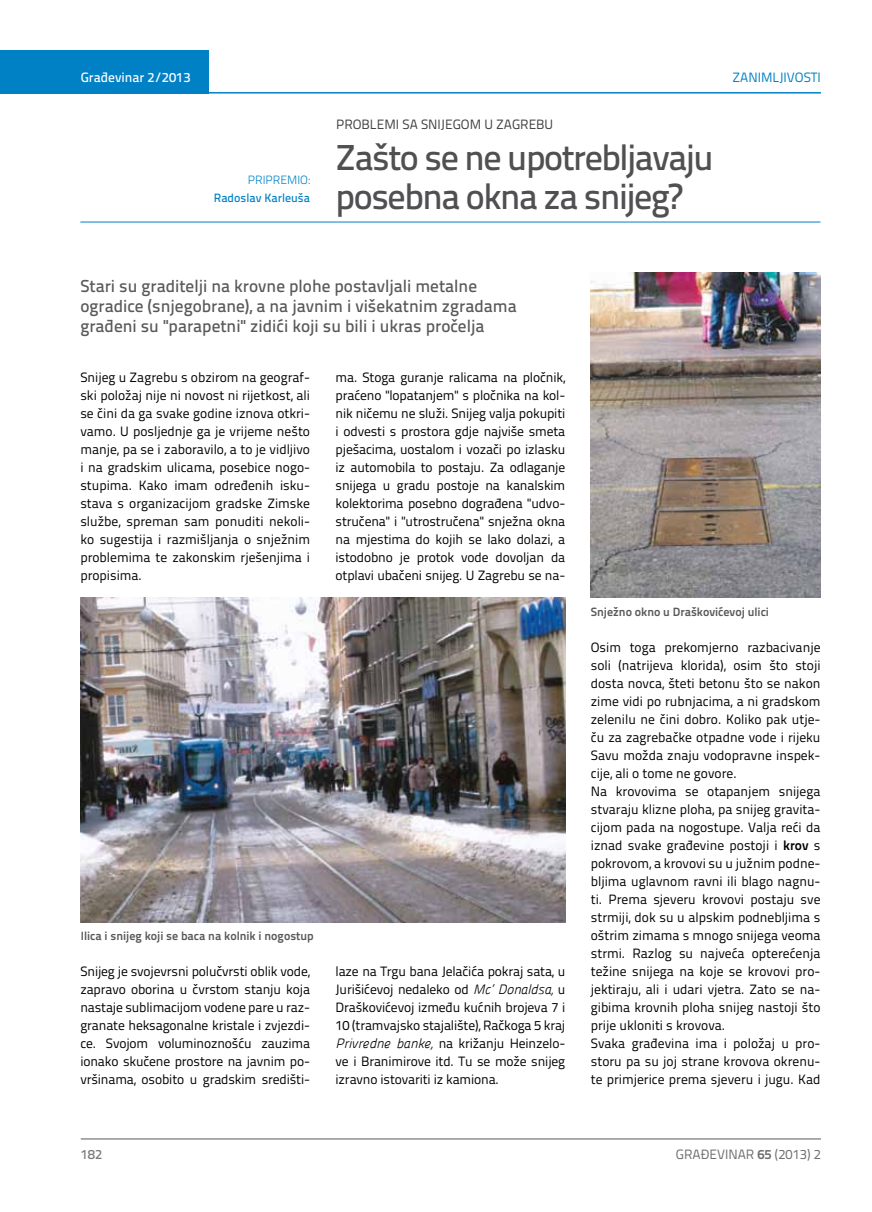
<style>
.page{position:relative;width:872px;height:1212px;background:#fff}
.page>*{position:absolute;margin:0;border:0;box-sizing:border-box;transform-origin:0 0}
.t1{font:500 36px/39px "Titillium Text 22 L";letter-spacing:-.04em;color:#505052}
.t2{font:500 17.25px/20.2px "Titillium Text 22 L";color:#58595b}
.t3{font:13.5px/18px "Titillium Text 22 L";color:#000;text-align:justify}
.t4{font:13.5px "Titillium Text 22 L";color:#414042}
.t5{font:13.5px "Titillium Text 22 L";color:#6d6e71}
.t6{font:500 13.5px "Titillium Text 22 L";color:#fff}
.t7{font:13.5px "Titillium Text 22 L";color:#0081c6}
.t8{font:500 13.5px "Titillium Text 22 L";color:#797a7d}
.t9{font:700 12px "Titillium Text 22 L";color:#58595b}
.t10{font:500 12px "Titillium Text 22 L";color:#0081c6}
.t11{font:300 12px "Titillium Text 22 L";color:#0081c6}
.s1{font-family:"Panefresco 250 wt";font-style:italic}
.s2{font-weight:700}
</style>
<div class="page">
<hr style="left:81px;top:1139px;width:740px;height:1px;background:#58595b">
<div style="left:0;top:50px;width:208px;height:44px;background:#0081c6"></div>
<hr style="left:0;top:92px;width:821px;height:2px;background:#0081c6">
<hr style="left:80px;top:222px;width:740px;height:1px;background:#0081c6">
<img style="left:81px;top:598px;width:485px;height:324px">
<img style="left:591px;top:273px;width:229px;height:325px">
<p class="t6" style="left:81px;top:67px;width:111px">Građevinar 2/2013</p>
<p class="t7" style="left:732px;top:68px;width:90px">ZANIMLJIVOSTI</p>
<p class="t11" style="left:248px;top:171px;width:64px">PRIPREMIO:</p>
<p class="t10" style="left:214px;top:188px;width:98px">Radoslav Karleuša</p>
<p class="t4" style="left:336px;top:115px;width:218px">PROBLEMI SA SNIJEGOM U ZAGREBU</p>
<h1 class="t1" style="left:335px;top:136px;width:379px">Zašto se ne upotrebljavaju posebna okna za snijeg?</h1>
<p class="t2" style="left:80px;top:275px;width:438px">Stari su graditelji na krovne plohe postavljali metalne ogradice (snjegobrane), a na javnim i višekatnim zgradama građeni su "parapetni" zidići koji su bili i ukras pročelja</p>
<p class="t3" style="left:80px;top:367px;width:231px">Snijeg u Zagrebu s obzirom na geograf&shy;ski položaj nije ni novost ni rijetkost, ali se čini da ga svake godine iznova otkri&shy;vamo. U posljednje ga je vrijeme nešto manje, pa se i zaboravilo, a to je vidljivo i na gradskim ulicama, posebice nogo&shy;stupima. Kako imam određenih isku&shy;stava s organizacijom gradske Zimske službe, spreman sam ponuditi nekoli&shy;ko sugestija i razmišljanja o snježnim problemima te zakonskim rješenjima i propisima.</p>
<p class="t3" style="left:335px;top:367px;width:231px">ma. Stoga guranje ralicama na pločnik, praćeno "lopatanjem" s pločnika na kol&shy;nik ničemu ne služi. Snijeg valja pokupiti i odvesti s prostora gdje najviše smeta pješacima, uostalom i vozači po izlasku iz automobila to postaju. Za odlaganje snijega u gradu postoje na kanalskim kolektorima posebno dograđena "udvo&shy;stručena" i "utrostručena" snježna okna na mjestima do kojih se lako dolazi, a istodobno je protok vode dovoljan da otplavi ubačeni snijeg. U Zagrebu se na-</p>
<p class="t9" style="left:81px;top:927px;width:234px">Ilica i snijeg koji se baca na kolnik i nogostup</p>
<p class="t3" style="left:80px;top:962px;width:231px">Snijeg je svojevrsni polučvrsti oblik vode, zapravo oborina u čvrstom stanju koja nastaje sublimacijom vodene pare u raz&shy;granate heksagonalne kristale i zvjezdi&shy;ce. Svojom voluminoznošću zauzima ionako skučene prostore na javnim po&shy;vršinama, osobito u gradskim središti-</p>
<p class="t3" style="left:335px;top:962px;width:231px">laze na Trgu bana Jelačića pokraj sata, u Jurišićevoj nedaleko od <span class="s1">Mc’ Donaldsa,</span> u Draškovićevoj između kućnih brojeva 7 i 10 (tramvajsko stajalište), Račkoga 5 kraj <span class="s1">Privredne banke,</span> na križanju Heinzelo&shy;ve i Branimirove itd. Tu se može snijeg izravno istovariti iz kamiona.</p>
<p class="t9" style="left:591px;top:602px;width:180px">Snježno okno u Draškovićevoj ulici</p>
<p class="t3" style="left:591px;top:637px;width:231px;text-align:left">Osim toga prekomjerno razbacivanje soli (natrijeva klorida), osim što stoji dosta novca, šteti betonu što se nakon zime vidi po rubnjacima, a ni gradskom zelenilu ne čini dobro. Koliko pak utje&shy;ču za zagrebačke otpadne vode i rijeku Savu možda znaju vodopravne inspek&shy;cije, ali o tome ne govore.<br>Na krovovima se otapanjem snijega stvaraju klizne ploha, pa snijeg gravita&shy;cijom pada na nogostupe. Valja reći da iznad svake građevine postoji i <span class="s2">krov</span> s pokrovom, a krovovi su u južnim podne&shy;bljima uglavnom ravni ili blago nagnu&shy;ti. Prema sjeveru krovovi postaju sve strmiji, dok su u alpskim podnebljima s oštrim zimama s mnogo snijega veoma strmi. Razlog su najveća opterećenja težine snijega na koje se krovovi pro&shy;jektiraju, ali i udari vjetra. Zato se na&shy;gibima krovnih ploha snijeg nastoji što prije ukloniti s krovova.<br>Svaka građevina ima i položaj u pro&shy;storu pa su joj strane krovova okrenu&shy;te primjerice prema sjeveru i jugu. Kad</p>
<p class="t8" style="left:81px;top:1144px;width:23px">182</p>
<p class="t5" style="left:676px;top:1144px;width:146px">GRAĐEVINAR <span class="s2">65</span> (2013) 2</p>
</div>
